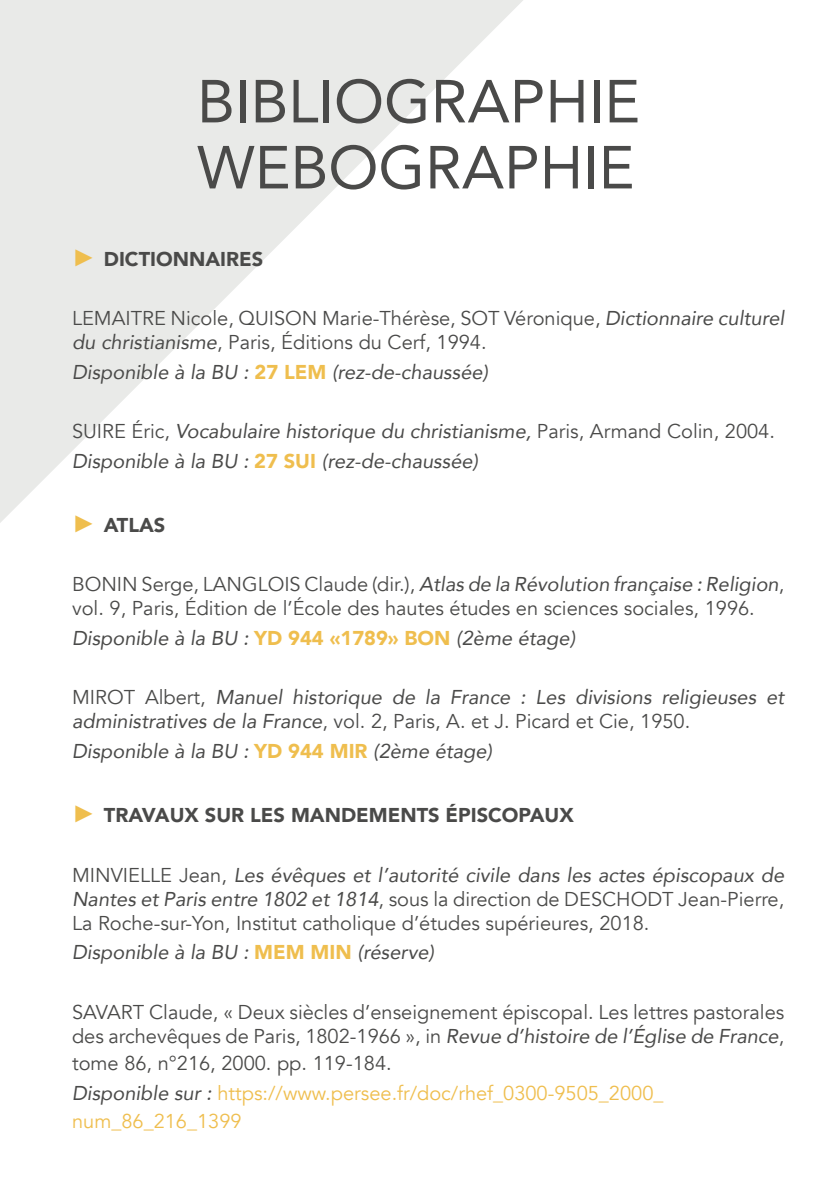
<style>
.page{position:relative;width:840px;height:1191px;background:#fff}
.page>*{position:absolute;margin:0;border:0;box-sizing:border-box;transform-origin:0 0}
.t1{font:60px/66px "Avenir";color:#4a4a49}
.t2{font:20px/24px "Avenir";color:#4a4a49}
.t3{font:italic 20px/29.6px "Avenir";color:#4a4a49}
.t4{font:20px/29.6px "Avenir";color:#efbe4e}
.t5{font:900 20px "Avenir";color:#4a4a49}
.s1{font-family:"Arial";font-size:24px;color:#efbe4e}
.s2{font-style:italic}
.s3{font-weight:900;font-style:normal;color:#efbe4e}
.s4{font-style:normal}
.s5{color:#4a4a49}
.s6{font-style:italic;color:#4a4a49}
</style>
<div class="page">
<svg style="left:0;top:0;width:523px;height:523px;fill:#ecedec"></svg>
<h1 class="t1" style="left:197px;top:67px;width:444px">BIBLIOGRAPHIE<br>WEBOGRAPHIE</h1>
<p class="t5" style="left:72px;top:242px;width:192px"><span class="s1">►</span> DICTIONNAIRES</p>
<p class="t2" style="left:72px;top:306px;width:713px">LEMAITRE Nicole, QUISON Marie-Thérèse, SOT Véronique, <span class="s2">Dictionnaire culturel du christianisme</span>, Paris, Éditions du Cerf, 1994.</p>
<p class="t3" style="left:72px;top:357px;width:417px">Disponible à la BU : <span class="s3">27 LEM</span> (rez-de-chaussée)</p>
<p class="t3" style="left:72px;top:416px;width:704px"><span class="s4">SUIRE Éric,</span> Vocabulaire historique du christianisme, <span class="s4">Paris, Armand Colin, 2004.<br></span>Disponible à la BU : <span class="s3">27 SUI</span> (rez-de-chaussée)</p>
<p class="t5" style="left:72px;top:508px;width:95px"><span class="s1">►</span> ATLAS</p>
<p class="t2" style="left:72px;top:573px;width:713px">BONIN Serge, LANGLOIS Claude (dir.), <span class="s2">Atlas de la Révolution française : Religion</span>, vol. 9, Paris, Édition de l’École des hautes études en sciences sociales, 1996.</p>
<p class="t3" style="left:72px;top:623px;width:504px">Disponible à la BU : <span class="s3">YD 944 «1789» BON</span> (2ème étage)</p>
<p class="t3" style="left:72px;top:685px;width:713px;line-height:24px"><span class="s4">MIROT Albert,</span> Manuel historique de la France : Les divisions religieuses et administratives de la France<span class="s4">, vol. 2, Paris, A. et J. Picard et Cie, 1950.</span></p>
<p class="t3" style="left:72px;top:736px;width:421px">Disponible à la BU : <span class="s3">YD 944 MIR</span> (2ème étage)</p>
<p class="t5" style="left:72px;top:798px;width:503px"><span class="s1">►</span> TRAVAUX SUR LES MANDEMENTS ÉPISCOPAUX</p>
<p class="t2" style="left:72px;top:863px;width:713px;text-align:justify">MINVIELLE Jean, <span class="s2">Les évêques et l’autorité civile dans les actes épiscopaux de Nantes et Paris entre 1802 et 1814</span>, sous la direction de DESCHODT Jean-Pierre, La Roche-sur-Yon, Institut catholique d’études supérieures, 2018.</p>
<p class="t3" style="left:72px;top:937px;width:363px">Disponible à la BU : <span class="s3">MEM MIN</span> (réserve)</p>
<p class="t2" style="left:72px;top:1000px;width:713px">SAVART Claude, « Deux siècles d’enseignement épiscopal. Les lettres pastorales des archevêques de Paris, 1802-1966 », in <span class="s2">Revue d’histoire de l’Église de France</span>,</p>
<p class="t4" style="left:72px;top:1049px;width:592px"><span class="s5">tome 86, n°216, 2000. pp. 119-184.<br></span><span class="s6">Disponible sur :</span> https://www.persee.fr/doc/rhef_0300-9505_2000_</p>
<p class="t4" style="left:72px;top:1106px;width:171px">num_86_216_1399</p>
</div>
